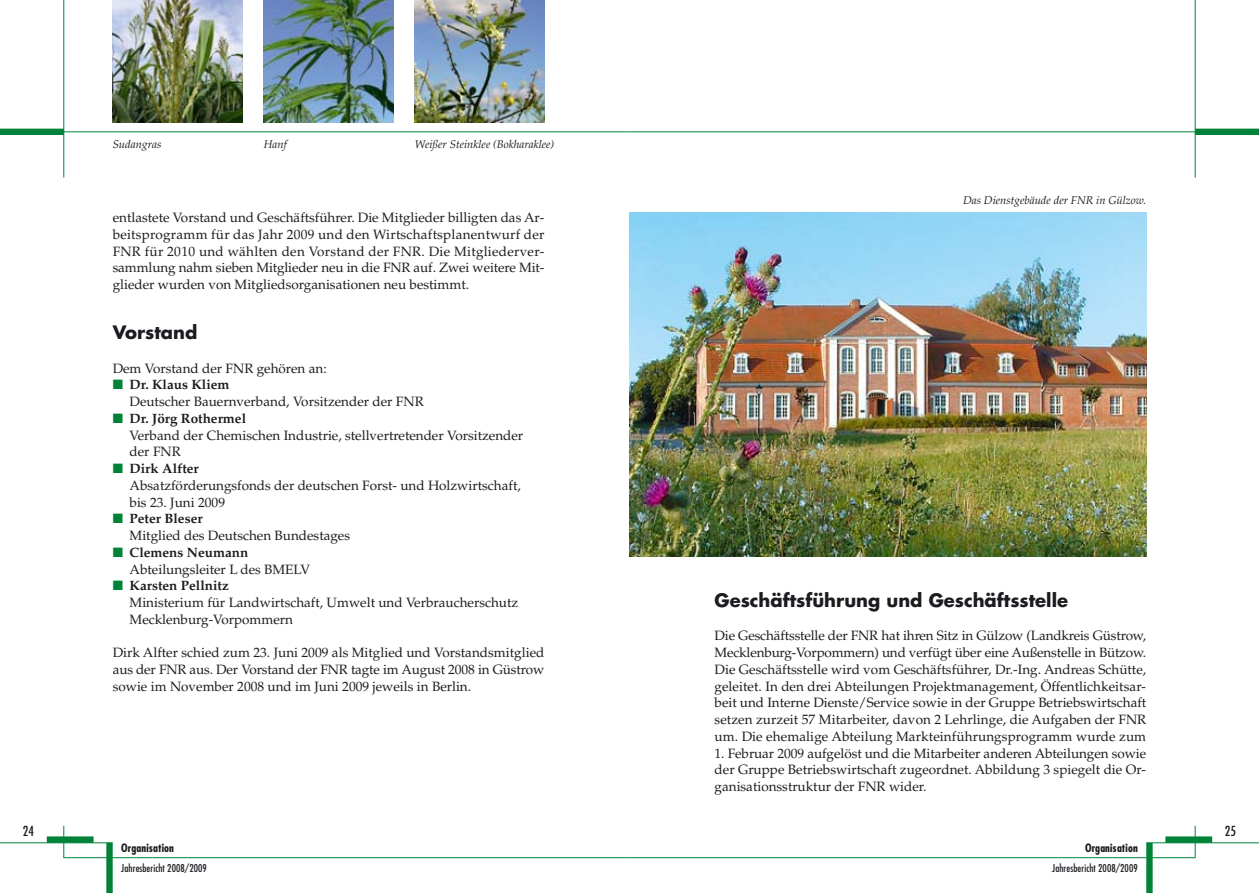
<style>
.page{position:relative;width:1259px;height:893px;background:#fff}
.page>*{position:absolute;margin:0;border:0;box-sizing:border-box;transform-origin:0 0}
.t1{font:700 18px "Futura";color:#1b1c20}
.t2{font:13.5px/16.8px "Palatino";color:#1b1c20}
.t3{font:condensed 13.5px "Futura";color:#1b1c20}
.t4{font:italic 11.25px "Palatino";color:#1b1c20}
.t5{font:700 condensed 11.25px "Futura";letter-spacing:.01em;color:#1b1c20}
.t6{font:condensed 10.5px "Futura";letter-spacing:.01em;color:#1b1c20}
.s1{color:#008338}
.s2{font-weight:700}
</style>
<div class="page">
<hr style="left:1194px;top:0;width:1px;height:178px;background:#008338">
<hr style="left:1146px;top:842px;width:113px;height:1px;background:#008338">
<hr style="left:629px;top:857px;width:566px;height:1px;background:#008338">
<div style="left:1195px;top:129px;width:64px;height:6px;background:#008338"></div>
<hr style="left:629px;top:131px;width:630px;height:1px;background:#008338">
<div style="left:1146px;top:843px;width:6px;height:50px;background:#008338"></div>
<div style="left:1165px;top:836px;width:47px;height:7px;background:#008338"></div>
<hr style="left:1194px;top:826px;width:1px;height:32px;background:#008338">
<hr style="left:63px;top:0;width:1px;height:178px;background:#008338">
<hr style="left:0;top:131px;width:629px;height:1px;background:#008338">
<hr style="left:0;top:842px;width:113px;height:1px;background:#008338">
<hr style="left:63px;top:857px;width:566px;height:1px;background:#008338">
<div style="left:0;top:129px;width:64px;height:6px;background:#008338"></div>
<div style="left:106px;top:843px;width:7px;height:50px;background:#008338"></div>
<div style="left:47px;top:836px;width:47px;height:7px;background:#008338"></div>
<hr style="left:63px;top:826px;width:1px;height:32px;background:#008338">
<img style="left:629px;top:213px;width:517px;height:344px">
<img style="left:113px;top:0;width:129px;height:122px">
<img style="left:264px;top:0;width:129px;height:122px">
<img style="left:415px;top:0;width:129px;height:122px">
<p class="t3" style="left:23px;top:825px;width:13px">24</p>
<p class="t4" style="left:113px;top:139px;width:50px">Sudangras</p>
<p class="t4" style="left:264px;top:139px;width:25px">Hanf</p>
<p class="t4" style="left:415px;top:139px;width:141px">Weißer Steinklee (Bokharaklee)</p>
<p class="t2" style="left:113px;top:211px;width:433px;text-align:justify">entlastete Vorstand und Geschäftsführer. Die Mitglieder billigten das Ar&shy;beitsprogramm für das Jahr 2009 und den Wirtschaftsplanentwurf der FNR für 2010 und wählten den Vorstand der FNR. Die Mitgliederver&shy;sammlung nahm sieben Mitglieder neu in die FNR auf. Zwei weitere Mit&shy;glieder wurden von Mitgliedsorganisationen neu bestimmt.</p>
<h1 class="t1" style="left:113px;top:324px;width:86px">Vorstand</h1>
<p class="t2" style="left:113px;top:361px;width:215px">Dem Vorstand der FNR gehören an:</p>
<p class="t2" style="left:130px;top:378px;width:296px;text-indent:-17px"><span class="s1">■</span> <span class="s2">Dr. Klaus Kliem<br></span>Deutscher Bauernverband, Vorsitzender der FNR</p>
<p class="t2" style="left:130px;top:411px;width:395px;text-indent:-17px"><span class="s1">■</span> <span class="s2">Dr. Jörg Rothermel<br></span>Verband der Chemischen Industrie, stellvertretender Vorsitzender der FNR</p>
<p class="t2" style="left:130px;top:462px;width:393px;text-indent:-17px"><span class="s1">■</span> <span class="s2">Dirk Alfter<br></span>Absatzförderungsfonds der deutschen Forst- und Holzwirtschaft, bis 23. Juni 2009</p>
<p class="t2" style="left:130px;top:512px;width:222px;text-indent:-17px"><span class="s1">■</span> <span class="s2">Peter Bleser<br></span>Mitglied des Deutschen Bundestages</p>
<p class="t2" style="left:130px;top:545px;width:182px;text-indent:-17px"><span class="s1">■</span> <span class="s2">Clemens Neumann<br></span>Abteilungsleiter L des BMELV</p>
<p class="t2" style="left:130px;top:579px;width:390px;text-indent:-17px"><span class="s1">■</span> <span class="s2">Karsten Pellnitz<br></span>Ministerium für Landwirtschaft, Umwelt und Verbraucherschutz<br>Mecklenburg-Vorpommern</p>
<p class="t2" style="left:113px;top:646px;width:433px;text-align:justify">Dirk Alfter schied zum 23. Juni 2009 als Mitglied und Vorstandsmitglied aus der FNR aus. Der Vorstand der FNR tagte im August 2008 in Güstrow sowie im November 2008 und im Juni 2009 jeweils in Berlin.</p>
<p class="t5" style="left:121px;top:843px;width:54px">Organisation</p>
<p class="t6" style="left:121px;top:863px;width:87px">Jahresbericht 2008/2009</p>
<p class="t4" style="left:963px;top:195px;width:185px">Das Dienstgebäude der FNR in Gülzow.</p>
<h1 class="t1" style="left:714px;top:592px;width:355px">Geschäftsführung und Geschäftsstelle</h1>
<p class="t2" style="left:714px;top:629px;width:433px;text-align:justify">Die Geschäftsstelle der FNR hat ihren Sitz in Gülzow (Landkreis Güstrow, Mecklenburg-Vorpommern) und verfügt über eine Außenstelle in Bützow.<br>Die Geschäftsstelle wird vom Geschäftsführer, Dr.-Ing. Andreas Schütte, geleitet. In den drei Abteilungen Projektmanagement, Öffentlichkeitsar&shy;beit und Interne Dienste/Service sowie in der Gruppe Betriebswirtschaft setzen zurzeit 57 Mitarbeiter, davon 2 Lehrlinge, die Aufgaben der FNR um. Die ehemalige Abteilung Markteinführungsprogramm wurde zum</p>
<p class="t2" style="left:714px;top:746px;width:433px;text-align:justify">1. Februar 2009 aufgelöst und die Mitarbeiter anderen Abteilungen sowie der Gruppe Betriebswirtschaft zugeordnet. Abbildung 3 spiegelt die Or&shy;ganisationsstruktur der FNR wider.</p>
<p class="t5" style="left:1085px;top:843px;width:54px">Organisation</p>
<p class="t6" style="left:1052px;top:863px;width:87px">Jahresbericht 2008/2009</p>
<p class="t3" style="left:1225px;top:825px;width:13px">25</p>
</div>
